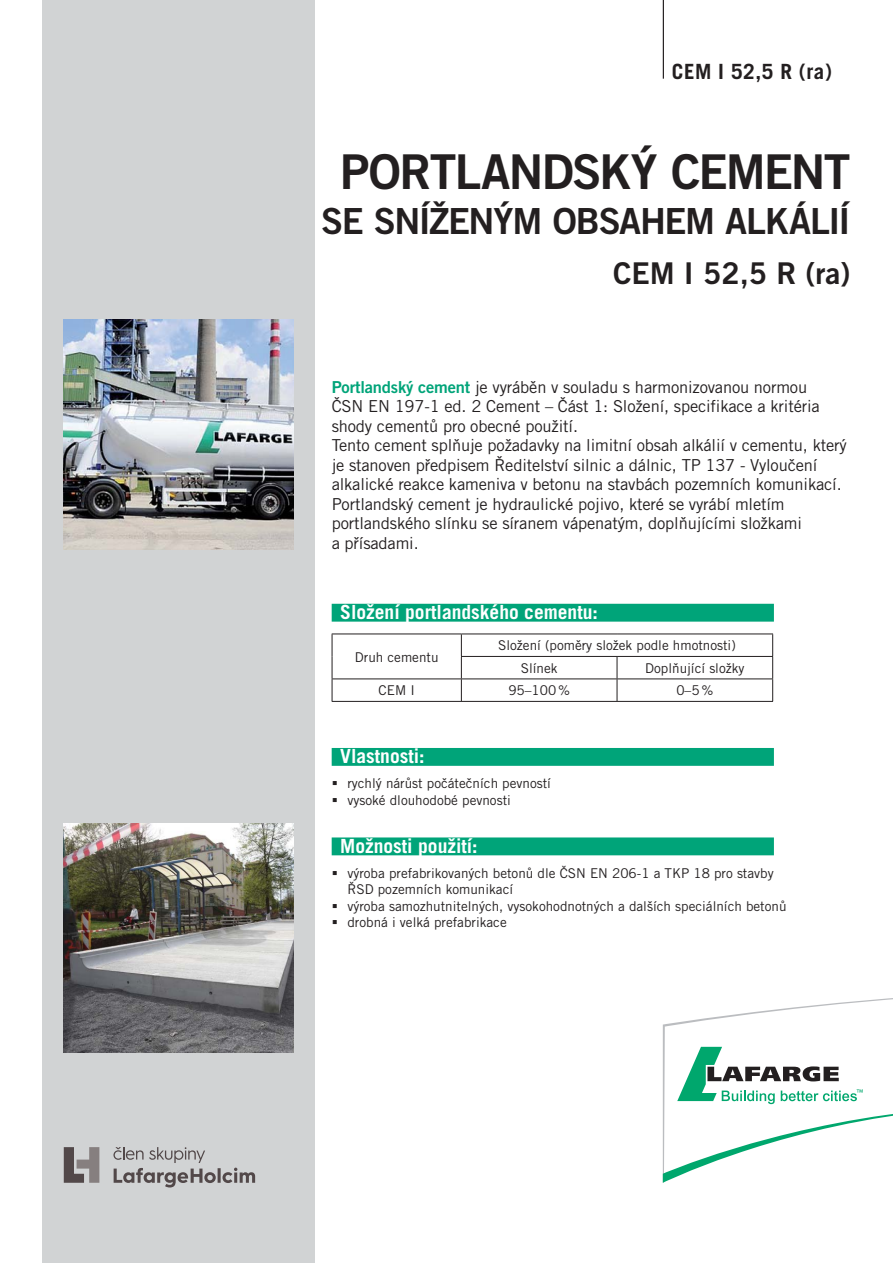
<style>
.page{position:relative;width:893px;height:1263px;background:#fff}
.page>*{position:absolute;margin:0;border:0;box-sizing:border-box;transform-origin:0 0}
.t1{font:48px "Trade Gothic LTCE Bd 2";letter-spacing:-.035em;color:#231f20}
.t2{font:36px "Trade Gothic LTCE Bd 2";letter-spacing:-.04em;color:#231f20}
.t3{font:30px "Trade Gothic LTCE Bd 2";color:#231f20}
.t4{font:700 21px "Trade Gothic LTCE";letter-spacing:.025em;color:#231f20}
.t5{font:700 19.5px "Trade Gothic LTCE";color:#fff}
.t6{font:16.5px/19.5px "Trade Gothic LTCE";letter-spacing:-.01em;color:#231f20}
.t7{font:13.5px/22.5px "Trade Gothic LTCE";color:#231f20}
.s1{font-family:"Trade Gothic LTCE Bd 2";color:#00a479}
</style>
<div class="page">
<div style="left:43px;top:0;width:272px;height:1263px;background:#d1d3d4"></div>
<svg style="left:663px;top:998px;width:230px;height:185px"></svg>
<div style="left:332px;top:604px;width:442px;height:18px;background:#00a479"></div>
<div style="left:332px;top:748px;width:442px;height:18px;background:#00a479"></div>
<div style="left:332px;top:837px;width:442px;height:18px;background:#00a479"></div>
<hr style="left:332px;top:634px;width:129px;height:1px;background:#231f20">
<hr style="left:461px;top:634px;width:156px;height:1px;background:#231f20">
<hr style="left:617px;top:634px;width:156px;height:1px;background:#231f20">
<hr style="left:461px;top:656px;width:156px;height:1px;background:#231f20">
<hr style="left:617px;top:656px;width:156px;height:1px;background:#231f20">
<hr style="left:332px;top:678px;width:129px;height:1px;background:#231f20">
<svg style="left:332px;top:634px;width:1px;height:67px"></svg>
<hr style="left:461px;top:678px;width:156px;height:1px;background:#231f20">
<svg style="left:461px;top:634px;width:1px;height:67px"></svg>
<hr style="left:617px;top:678px;width:156px;height:1px;background:#231f20">
<svg style="left:617px;top:657px;width:1px;height:44px"></svg>
<svg style="left:772px;top:634px;width:1px;height:67px"></svg>
<hr style="left:332px;top:701px;width:441px;height:1px;background:#231f20">
<img style="left:64px;top:320px;width:229px;height:229px">
<img style="left:64px;top:823px;width:229px;height:230px">
<hr style="left:663px;top:0;width:1px;height:79px;background:#231f20">
<svg style="left:64px;top:1147px;width:35px;height:36px"></svg>
<svg style="left:113px;top:1147px;width:142px;height:40px"></svg>
<p class="t4" style="left:672px;top:64px;width:162px">CEM I 52,5 R (ra)</p>
<h1 class="t1" style="left:340px;top:155px;width:512px">PORTLANDSKÝ CEMENT</h1>
<h2 class="t2" style="left:321px;top:209px;width:531px">SE SNÍŽENÝM OBSAHEM ALKÁLIÍ</h2>
<h3 class="t3" style="left:613px;top:262px;width:239px">CEM I 52,5 R (ra)</h3>
<p class="t6" style="left:332px;top:379px;width:517px"><span class="s1">Portlandský cement</span> je vyráběn v souladu s harmonizovanou normou<br>ČSN EN 197-1 ed. 2 Cement – Část 1: Složení, specifikace a kritéria shody cementů pro obecné použití.<br>Tento cement splňuje požadavky na limitní obsah alkálií v cementu, který je stanoven předpisem Ředitelství silnic a dálnic, TP 137 - Vyloučení alkalické reakce kameniva v betonu na stavbách pozemních komunikací.<br>Portlandský cement je hydraulické pojivo, které se vyrábí mletím portlandského slínku se síranem vápenatým, doplňujícími složkami<br>a přísadami.</p>
<p class="t5" style="left:340px;top:605px;width:259px">Složení portlandského cementu:</p>
<p class="t7" style="left:355px;top:647px;width:85px">Druh cementu</p>
<p class="t7" style="left:521px;top:636px;width:217px;text-indent:-23px">Složení (poměry složek podle hmotnosti)<br>Slínek</p>
<p class="t7" style="left:645px;top:659px;width:101px">Doplňující složky</p>
<p class="t7" style="left:379px;top:681px;width:38px">CEM I</p>
<p class="t7" style="left:508px;top:681px;width:63px">95–100 %</p>
<p class="t7" style="left:676px;top:681px;width:38px">0–5 %</p>
<p class="t5" style="left:340px;top:749px;width:86px">Vlastnosti:</p>
<p class="t7" style="left:332px;top:774px;width:221px">▪ rychlý nárůst počátečních pevností</p>
<p class="t7" style="left:332px;top:790px;width:181px">▪ vysoké dlouhodobé pevnosti</p>
<p class="t5" style="left:340px;top:839px;width:139px">Možnosti použití:</p>
<p class="t7" style="left:347px;top:866px;width:428px;line-height:16.5px;text-indent:-16px">▪ výroba prefabrikovaných betonů dle ČSN EN 206-1 a TKP 18 pro stavby<br>ŘSD pozemních komunikací</p>
<p class="t7" style="left:332px;top:896px;width:456px">▪ výroba samozhutnitelných, vysokohodnotných a dalších speciálních betonů</p>
<p class="t7" style="left:332px;top:913px;width:177px">▪ drobná i velká prefabrikace</p>
</div>
